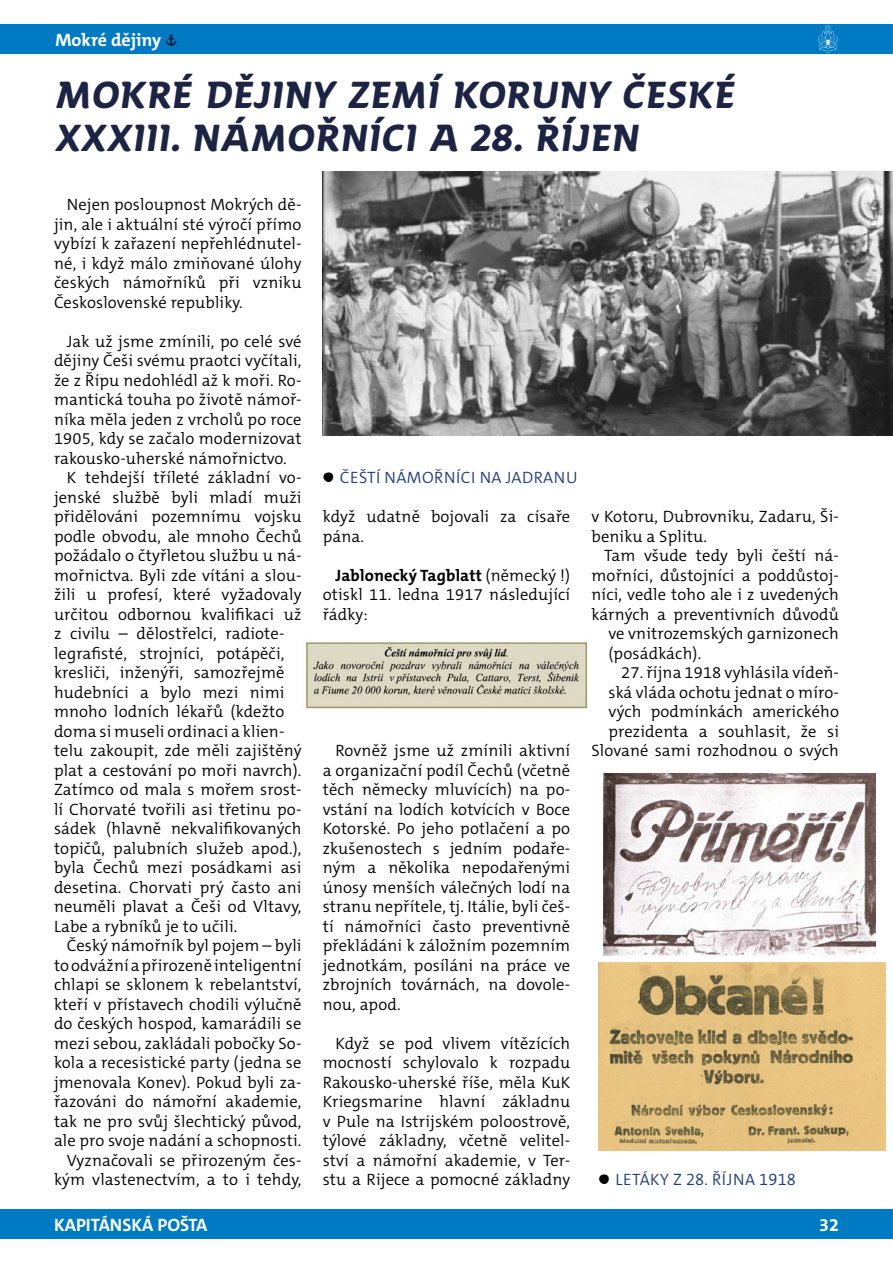
<style>
.page{position:relative;width:893px;height:1263px;background:#fff}
.page>*{position:absolute;margin:0;border:0;box-sizing:border-box;transform-origin:0 0}
.t1{font:700 37.5px "SKAUT";color:#1d2343}
.t2{font:700 18px "The Mix C5";color:#fff}
.t3{font:300 16.5px/19.5px "The Mix C5";letter-spacing:.01em;color:#000;text-align:justify}
.t4{font:300 16.5px "The Mix C5";letter-spacing:.03em;color:#1e3d78}
.s1{font-family:"SKAUT";font-size:16.5px;color:#1d2343}
.s2{font-family:"SKAUT";font-weight:700;color:#000}
.s3{font-weight:700}
</style>
<div class="page">
<div style="left:0;top:1209px;width:893px;height:30px;background:#007bc3"></div>
<div style="left:0;top:24px;width:893px;height:30px;background:#007bc3"></div>
<svg style="left:818px;top:25px;width:20px;height:28px"></svg>
<img style="left:301px;top:639px;width:287px;height:70px">
<img style="left:603px;top:774px;width:272px;height:181px">
<img style="left:598px;top:963px;width:287px;height:187px">
<img style="left:323px;top:171px;width:570px;height:265px">
<p class="t2" style="left:55px;top:28px;width:123px">Mokré dějiny <span class="s1">»</span></p>
<h1 class="t1" style="left:54px;top:72px;width:688px">MOKRÉ DĚJINY ZEMÍ KORUNY ČESKÉ</h1>
<h1 class="t1" style="left:54px;top:116px;width:592px">XXXIII. NÁMOŘNÍCI A 28. ŘÍJEN</h1>
<p class="t3" style="left:54px;top:195px;width:249px;text-indent:13px">Nejen posloupnost Mokrých dě&shy;jin, ale i aktuální sté výročí přímo vybízí k zařazení nepřehlédnutel&shy;né, i když málo zmiňované úlohy českých námořníků při vzniku Československé republiky.</p>
<p class="t3" style="left:67px;top:331px;width:236px">Jak už jsme zmínili, po celé své</p>
<p class="t3" style="left:54px;top:351px;width:249px">dějiny Češi svému praotci vyčítali,</p>
<p class="t3" style="left:54px;top:370px;width:249px">že z Řípu nedohlédl až k moři. Ro-</p>
<p class="t3" style="left:54px;top:390px;width:249px">mantická touha po životě námoř-</p>
<p class="t3" style="left:54px;top:409px;width:249px">níka měla jeden z vrcholů po roce</p>
<p class="t3" style="left:54px;top:429px;width:249px">1905, kdy se začalo modernizovat</p>
<p class="t3" style="left:54px;top:448px;width:234px">rakousko-uherské námořnictvo.</p>
<p class="t3" style="left:67px;top:468px;width:236px">K tehdejší tříleté základní vo-</p>
<p class="t3" style="left:54px;top:487px;width:249px">jenské službě byli mladí muži</p>
<p class="t3" style="left:54px;top:507px;width:249px">přidělováni pozemnímu vojsku</p>
<p class="t3" style="left:54px;top:526px;width:249px">podle obvodu, ale mnoho Čechů</p>
<p class="t3" style="left:54px;top:546px;width:249px">požádalo o čtyřletou službu u ná-</p>
<p class="t3" style="left:54px;top:565px;width:249px">mořnictva. Byli zde vítáni a slou-</p>
<p class="t3" style="left:54px;top:585px;width:249px">žili u profesí, které vyžadovaly</p>
<p class="t3" style="left:54px;top:604px;width:249px">určitou odbornou kvalifikaci už</p>
<p class="t3" style="left:54px;top:624px;width:232px">z civilu – dělostřelci, radiote-</p>
<p class="t3" style="left:54px;top:643px;width:232px">legrafisté, strojníci, potápěči,</p>
<p class="t3" style="left:54px;top:663px;width:232px">kresliči, inženýři, samozřejmě</p>
<p class="t3" style="left:54px;top:682px;width:232px">hudebníci a bylo mezi nimi</p>
<p class="t3" style="left:54px;top:702px;width:232px">mnoho lodních lékařů (kdežto</p>
<p class="t3" style="left:54px;top:721px;width:232px">doma si museli ordinaci a klien-</p>
<p class="t3" style="left:54px;top:741px;width:249px">telu zakoupit, zde měli zajištěný</p>
<p class="t3" style="left:54px;top:760px;width:249px">plat a cestování po moři navrch).</p>
<p class="t3" style="left:54px;top:780px;width:249px">Zatímco od mala s mořem srost-</p>
<p class="t3" style="left:54px;top:799px;width:249px">lí Chorvaté tvořili asi třetinu po-</p>
<p class="t3" style="left:54px;top:819px;width:249px">sádek (hlavně nekvalifikovaných</p>
<p class="t3" style="left:54px;top:838px;width:249px">topičů, palubních služeb apod.),</p>
<p class="t3" style="left:54px;top:858px;width:249px">byla Čechů mezi posádkami asi</p>
<p class="t3" style="left:54px;top:877px;width:249px">desetina. Chorvati prý často ani</p>
<p class="t3" style="left:54px;top:897px;width:249px">neuměli plavat a Češi od Vltavy,</p>
<p class="t3" style="left:54px;top:916px;width:185px">Labe a rybníků je to učili.</p>
<p class="t3" style="left:67px;top:936px;width:236px">Český námořník byl pojem – byli</p>
<p class="t3" style="left:54px;top:955px;width:249px">to odvážní a přirozeně inteligentní</p>
<p class="t3" style="left:54px;top:975px;width:249px">chlapi se sklonem k rebelantství,</p>
<p class="t3" style="left:54px;top:994px;width:249px">kteří v přístavech chodili výlučně</p>
<p class="t3" style="left:54px;top:1014px;width:249px">do českých hospod, kamarádili se</p>
<p class="t3" style="left:54px;top:1033px;width:249px">mezi sebou, zakládali pobočky So-</p>
<p class="t3" style="left:54px;top:1053px;width:249px">kola a recesistické party (jedna se</p>
<p class="t3" style="left:54px;top:1072px;width:249px">jmenovala Konev). Pokud byli za-</p>
<p class="t3" style="left:54px;top:1092px;width:249px">řazováni do námořní akademie,</p>
<p class="t3" style="left:54px;top:1111px;width:249px">tak ne pro svůj šlechtický původ,</p>
<p class="t3" style="left:54px;top:1131px;width:249px">ale pro svoje nadání a schopnosti.</p>
<p class="t3" style="left:67px;top:1150px;width:236px">Vyznačovali se přirozeným čes-</p>
<p class="t3" style="left:54px;top:1170px;width:249px">kým vlastenectvím, a to i tehdy,</p>
<p class="t4" style="left:323px;top:467px;width:256px"><span class="s2">¶</span> ČEŠTÍ NÁMOŘNÍCI NA JADRANU</p>
<p class="t3" style="left:323px;top:507px;width:249px">když udatně bojovali za císaře pána.</p>
<p class="t3" style="left:323px;top:565px;width:249px;text-indent:13px"><span class="s3">Jablonecký Tagblatt</span> (německý !) otiskl 11. ledna 1917 následující řádky:</p>
<p class="t3" style="left:323px;top:741px;width:249px;text-indent:13px">Rovněž jsme už zmínili aktivní a organizační podíl Čechů (včetně těch německy mluvících) na po&shy;vstání na lodích kotvících v Boce Kotorské. Po jeho potlačení a po zkušenostech s jedním podaře&shy;ným a několika nepodařenými únosy menších válečných lodí na stranu nepřítele, tj. Itálie, byli češ&shy;tí námořníci často preventivně překládáni k záložním pozemním jednotkám, posíláni na práce ve zbrojních továrnách, na dovole&shy;nou, apod.</p>
<p class="t3" style="left:323px;top:1034px;width:249px;text-indent:13px">Když se pod vlivem vítězících mocností schylovalo k rozpadu Rakousko-uherské říše, měla KuK Kriegsmarine hlavní základnu v Pule na Istrijském poloostrově, týlové základny, včetně velitel&shy;ství a námořní akademie, v Ter&shy;stu a Rijece a pomocné základny</p>
<p class="t3" style="left:591px;top:507px;width:249px">v Kotoru, Dubrovniku, Zadaru, Ši&shy;beniku a Splitu.</p>
<p class="t3" style="left:604px;top:546px;width:236px">Tam všude tedy byli čeští ná-</p>
<p class="t3" style="left:591px;top:566px;width:249px">mořníci, důstojníci a poddůstoj-</p>
<p class="t3" style="left:591px;top:585px;width:249px">níci, vedle toho ale i z uvedených</p>
<p class="t3" style="left:591px;top:605px;width:249px">kárných a preventivních důvodů</p>
<p class="t3" style="left:608px;top:624px;width:232px">ve vnitrozemských garnizonech</p>
<p class="t3" style="left:608px;top:644px;width:94px">(posádkách).</p>
<p class="t3" style="left:591px;top:663px;width:249px;text-align:right">27. října 1918 vyhlásila vídeň-<br>ská vláda ochotu jednat o míro&shy;vých podmínkách amerického prezidenta a souhlasit, že si<br>Slované sami rozhodnou o svých</p>
<p class="t4" style="left:599px;top:1169px;width:199px"><span class="s2">¶</span> LETÁKY Z 28. ŘÍJNA 1918</p>
<p class="t2" style="left:54px;top:1213px;width:155px">KAPITÁNSKÁ POŠTA</p>
<p class="t2" style="left:819px;top:1213px;width:21px">32</p>
</div>
